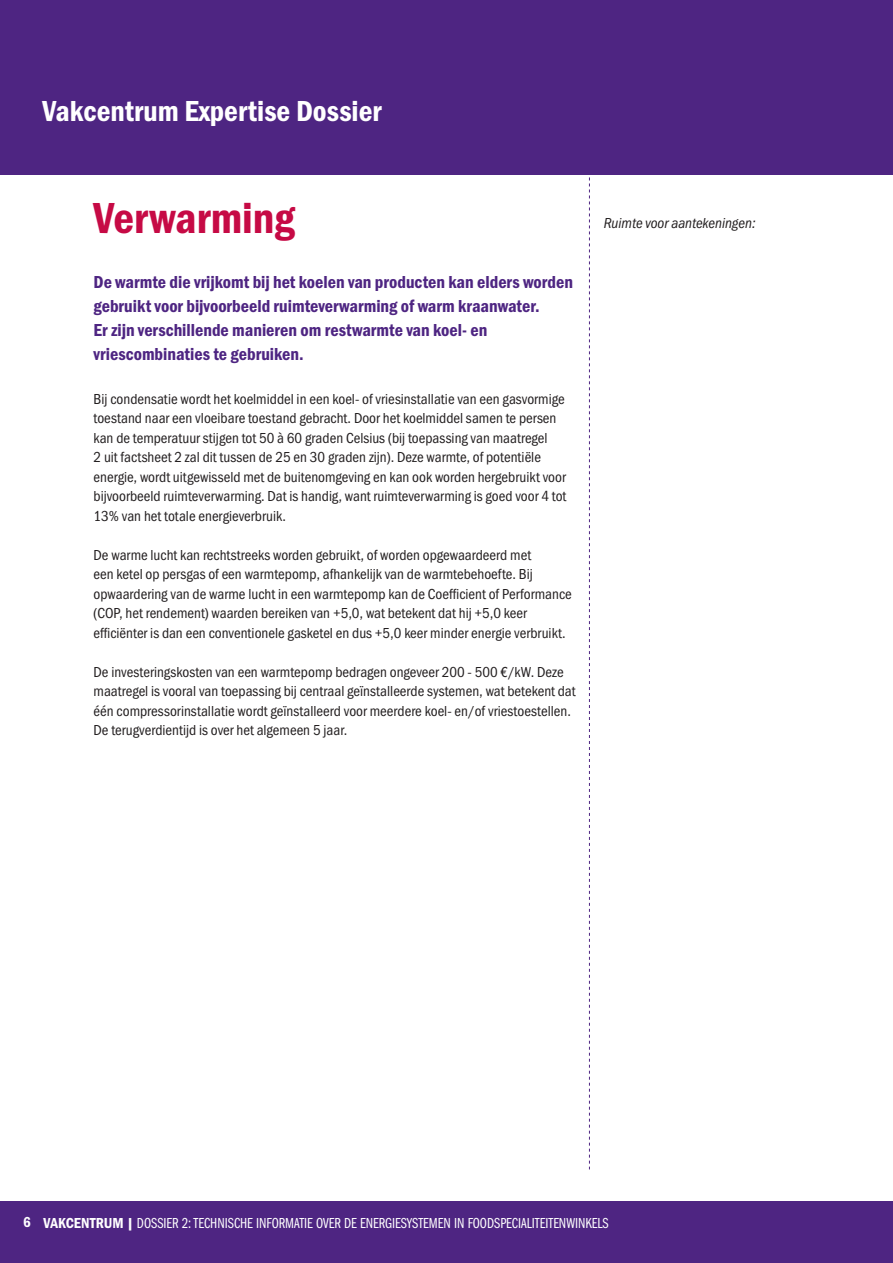
<style>
.page{position:relative;width:893px;height:1263px;background:#fff}
.page>*{position:absolute;margin:0;border:0;box-sizing:border-box;transform-origin:0 0}
.t1{font:45px "Franklin Gothic URW Con Dem";color:#c60a45}
.t2{font:30px "Franklin Gothic URW Con Dem";color:#fff}
.t3{font:18px/24px "Franklin Gothic URW Con Dem";color:#4e2582}
.t4{font:15px/19.5px "Franklin Gothic URW Cond";color:#231f20}
.t5{font:15px "Franklin Gothic LT Pro Bk Cm";color:#fff}
.t6{font:15px "Franklin Gothic URW Con Boo Ita";color:#231f20}
.s1{font-family:"Franklin Gothic URW Con Dem"}
</style>
<div class="page">
<svg style="left:589px;top:177px;width:1px;height:992px"></svg>
<div style="left:0;top:1201px;width:893px;height:62px;background:#4e2582"></div>
<div style="left:0;top:0;width:893px;height:175px;background:#4e2582"></div>
<h2 class="t2" style="left:43px;top:91px;width:341px">Vakcentrum Expertise Dossier</h2>
<h1 class="t1" style="left:94px;top:188px;width:203px">Verwarming</h1>
<p class="t3" style="left:94px;top:270px;width:481px">De warmte die vrijkomt bij het koelen van producten kan elders worden gebruikt voor bijvoorbeeld ruimteverwarming of warm kraanwater.<br>Er zijn verschillende manieren om restwarmte van koel- en vriescombinaties te gebruiken.</p>
<p class="t4" style="left:94px;top:388px;width:474px">Bij condensatie wordt het koelmiddel in een koel- of vriesinstallatie van een gasvormige toestand naar een vloeibare toestand gebracht. Door het koelmiddel samen te persen kan de temperatuur stijgen tot 50 à 60 graden Celsius (bij toepassing van maatregel<br>2 uit factsheet 2 zal dit tussen de 25 en 30 graden zijn). Deze warmte, of potentiële energie, wordt uitgewisseld met de buitenomgeving en kan ook worden hergebruikt voor bijvoorbeeld ruimteverwarming. Dat is handig, want ruimteverwarming is goed voor 4 tot 13% van het totale energieverbruik.</p>
<p class="t4" style="left:94px;top:544px;width:480px">De warme lucht kan rechtstreeks worden gebruikt, of worden opgewaardeerd met<br>een ketel op persgas of een warmtepomp, afhankelijk van de warmtebehoefte. Bij opwaardering van de warme lucht in een warmtepomp kan de Coefficient of Performance (COP, het rendement) waarden bereiken van +5,0, wat betekent dat hij +5,0 keer efficiënter is dan een conventionele gasketel en dus +5,0 keer minder energie verbruikt.</p>
<p class="t4" style="left:94px;top:661px;width:484px">De investeringskosten van een warmtepomp bedragen ongeveer 200 - 500 €/kW. Deze maatregel is vooral van toepassing bij centraal geïnstalleerde systemen, wat betekent dat één compressorinstallatie wordt geïnstalleerd voor meerdere koel- en/of vriestoestellen.<br>De terugverdientijd is over het algemeen 5 jaar.</p>
<p class="t6" style="left:604px;top:214px;width:153px">Ruimte voor aantekeningen:</p>
<p class="t5" style="left:23px;top:1214px;width:587px"><span class="s1">6 VAKCENTRUM |</span> DOSSIER 2: TECHNISCHE INFORMATIE OVER DE ENERGIESYSTEMEN IN FOODSPECIALITEITENWINKELS</p>
</div>
